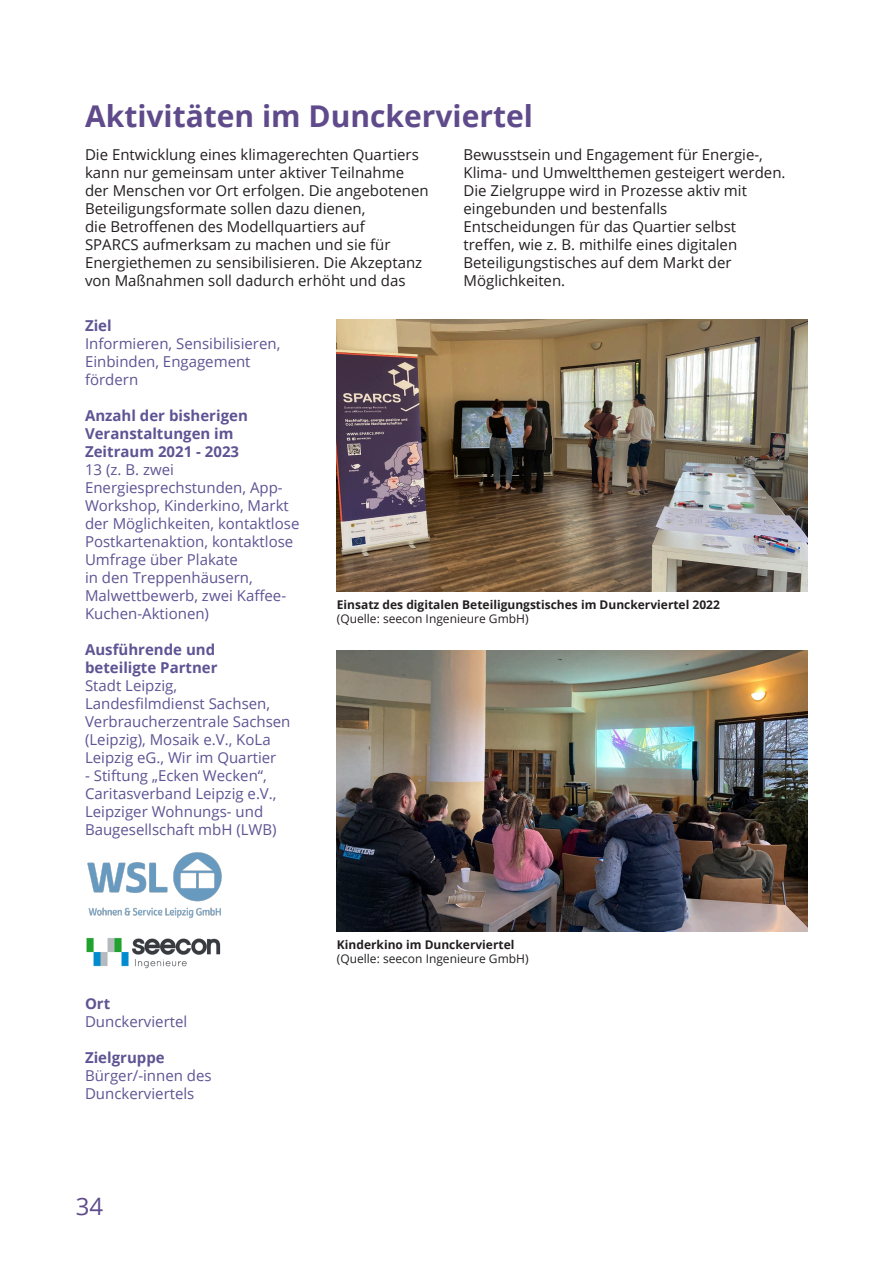
<style>
.page{position:relative;width:893px;height:1263px;background:#fff}
.page>*{position:absolute;margin:0;border:0;box-sizing:border-box;transform-origin:0 0}
.SP_Title_H2{font:700 30px "Open Sans";color:#5f4b8b}
.t1{font:24px "Open Sans";color:#5f4b8b}
.SP_Basic_Text{font:15px/18px "Open Sans";color:#231f20}
.SP_Title_H2-2{font:15px/18px "Open Sans";color:#5e5494}
.SP_Title_H2-3{font:700 15px/18px "Open Sans";color:#5e5494}
.SP_Image_Description{font:700 12px "Open Sans";color:#231f20}
.SP_Image_Description-2{font:12px "Open Sans";color:#231f20}
</style>
<div class="page">
<img style="left:337px;top:320px;width:470px;height:271px">
<img style="left:337px;top:650px;width:470px;height:281px">
<img style="left:86px;top:937px;width:135px;height:32px">
<img style="left:87px;top:852px;width:135px;height:66px">
<p class="SP_Title_H2" style="left:85px;top:95px;width:449px">Aktivitäten im Dunckerviertel</p>
<p class="SP_Basic_Text" style="left:85px;top:145px;width:345px">Die Entwicklung eines klimagerechten Quartiers kann nur gemeinsam unter aktiver Teilnahme der Menschen vor Ort erfolgen. Die angebotenen</p>
<p class="SP_Basic_Text" style="left:85px;top:199px;width:282px">Beteiligungsformate sollen dazu dienen,</p>
<p class="SP_Basic_Text" style="left:85px;top:217px;width:281px">die Betroffenen des Modellquartiers auf</p>
<p class="SP_Basic_Text" style="left:85px;top:235px;width:307px">SPARCS aufmerksam zu machen und sie für</p>
<p class="SP_Basic_Text" style="left:85px;top:253px;width:339px">Energiethemen zu sensibilisieren. Die Akzeptanz</p>
<p class="SP_Basic_Text" style="left:85px;top:271px;width:322px">von Maßnahmen soll dadurch erhöht und das</p>
<p class="SP_Basic_Text" style="left:463px;top:145px;width:301px">Bewusstsein und Engagement für Energie-,</p>
<p class="SP_Basic_Text" style="left:463px;top:163px;width:324px">Klima- und Umweltthemen gesteigert werden.</p>
<p class="SP_Basic_Text" style="left:463px;top:181px;width:285px">Die Zielgruppe wird in Prozesse aktiv mit</p>
<p class="SP_Basic_Text" style="left:463px;top:199px;width:205px">eingebunden und bestenfalls</p>
<p class="SP_Basic_Text" style="left:463px;top:217px;width:274px">Entscheidungen für das Quartier selbst</p>
<p class="SP_Basic_Text" style="left:463px;top:235px;width:275px">treffen, wie z. B. mithilfe eines digitalen</p>
<p class="SP_Basic_Text" style="left:463px;top:253px;width:270px">Beteiligungstisches auf dem Markt der</p>
<p class="SP_Basic_Text" style="left:463px;top:271px;width:103px">Möglichkeiten.</p>
<p class="SP_Title_H2-3" style="left:85px;top:317px;width:28px">Ziel</p>
<p class="SP_Title_H2-2" style="left:85px;top:335px;width:197px">Informieren, Sensibilisieren,</p>
<p class="SP_Title_H2-2" style="left:85px;top:353px;width:167px">Einbinden, Engagement fördern</p>
<p class="SP_Title_H2-3" style="left:85px;top:407px;width:164px">Anzahl der bisherigen</p>
<p class="SP_Title_H2-3" style="left:85px;top:425px;width:156px">Veranstaltungen im<br>Zeitraum 2021 - 2023</p>
<p class="SP_Title_H2-2" style="left:85px;top:461px;width:216px">13 (z. B. zwei<br>Energiesprechstunden, App-<br>Workshop, Kinderkino, Markt der Möglichkeiten, kontaktlose<br>Postkartenaktion, kontaktlose<br>Umfrage über Plakate<br>in den Treppenhäusern,<br>Malwettbewerb, zwei Kaffee-<br>Kuchen-Aktionen)</p>
<p class="SP_Title_H2-3" style="left:85px;top:641px;width:132px">Ausführende und</p>
<p class="SP_Title_H2-3" style="left:85px;top:659px;width:134px">beteiligte Partner</p>
<p class="SP_Title_H2-2" style="left:85px;top:677px;width:94px">Stadt Leipzig,</p>
<p class="SP_Title_H2-2" style="left:85px;top:695px;width:187px">Landesfilmdienst Sachsen,</p>
<p class="SP_Title_H2-2" style="left:85px;top:713px;width:207px">Verbraucherzentrale Sachsen (Leipzig), Mosaik e.V., KoLa<br>Leipzig eG., Wir im Quartier</p>
<p class="SP_Title_H2-2" style="left:85px;top:767px;width:193px">- Stiftung „Ecken Wecken“,<br>Caritasverband Leipzig e.V.,<br>Leipziger Wohnungs- und<br>Baugesellschaft mbH (LWB)</p>
<p class="SP_Image_Description" style="left:337px;top:596px;width:385px">Einsatz des digitalen Beteiligungstisches im Dunckerviertel 2022</p>
<p class="SP_Image_Description-2" style="left:337px;top:611px;width:193px">(Quelle: seecon Ingenieure GmbH)</p>
<p class="SP_Title_H2-3" style="left:85px;top:995px;width:27px">Ort</p>
<p class="SP_Title_H2-2" style="left:85px;top:1013px;width:104px">Dunckerviertel</p>
<p class="SP_Title_H2-3" style="left:85px;top:1049px;width:81px">Zielgruppe</p>
<p class="SP_Title_H2-2" style="left:85px;top:1067px;width:128px">Bürger/-innen des<br>Dunckerviertels</p>
<h2 class="t1" style="left:76px;top:1190px;width:29px">34</h2>
<p class="SP_Image_Description" style="left:337px;top:936px;width:179px">Kinderkino im Dunckerviertel</p>
<p class="SP_Image_Description-2" style="left:337px;top:951px;width:193px">(Quelle: seecon Ingenieure GmbH)</p>
</div>
